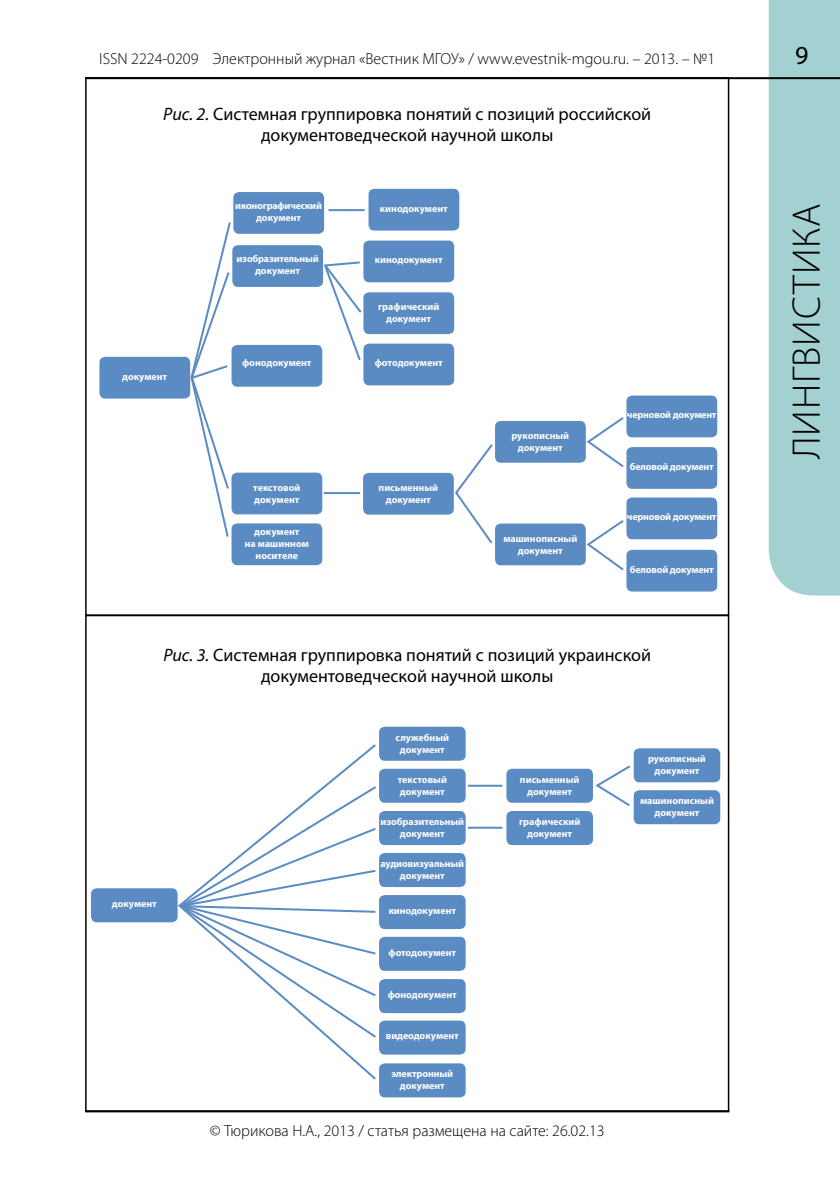
<style>
.page{position:relative;width:840px;height:1191px;background:#fff}
.page>*{position:absolute;margin:0;border:0;box-sizing:border-box;transform-origin:0 0}
.t1{font:300 40px "Myriad Pro";color:#000}
.t2{font:18px/21.6px "Myriad Pro";color:#000;text-align:center}
.t3{font:300 16px "Myriad Pro";color:#000}
.t4{font:700 10px/12px "Myriad Pro";letter-spacing:-.005em;color:#fff;text-align:center}
.s1{font-style:italic}
</style>
<div class="page">
<div style="left:768px;top:0;width:71px;height:595px;background:#a3d1d1"></div>
<hr style="left:85px;top:77px;width:754px;height:2px;background:#000">
<div style="left:85px;top:615px;width:644px;height:497px;border:2px solid #000"></div>
<div style="left:233px;top:192px;width:91px;height:42px;background:#5a8bc3;border-radius:6px"></div>
<div style="left:232px;top:245px;width:91px;height:42px;background:#5a8bc3;border-radius:6px"></div>
<div style="left:231px;top:345px;width:91px;height:42px;background:#5a8bc3;border-radius:6px"></div>
<div style="left:363px;top:344px;width:91px;height:41px;background:#5a8bc3;border-radius:6px"></div>
<div style="left:363px;top:292px;width:91px;height:42px;background:#5a8bc3;border-radius:6px"></div>
<div style="left:363px;top:240px;width:91px;height:42px;background:#5a8bc3;border-radius:6px"></div>
<div style="left:368px;top:189px;width:91px;height:41px;background:#5a8bc3;border-radius:6px"></div>
<div style="left:99px;top:357px;width:91px;height:41px;background:#5a8bc3;border-radius:6px"></div>
<div style="left:231px;top:472px;width:91px;height:42px;background:#5a8bc3;border-radius:6px"></div>
<div style="left:231px;top:523px;width:91px;height:42px;background:#5a8bc3;border-radius:6px"></div>
<div style="left:363px;top:473px;width:90px;height:41px;background:#5a8bc3;border-radius:6px"></div>
<div style="left:494px;top:421px;width:91px;height:42px;background:#5a8bc3;border-radius:6px"></div>
<div style="left:494px;top:523px;width:91px;height:42px;background:#5a8bc3;border-radius:6px"></div>
<div style="left:626px;top:395px;width:90px;height:42px;background:#5a8bc3;border-radius:6px"></div>
<div style="left:626px;top:447px;width:90px;height:42px;background:#5a8bc3;border-radius:6px"></div>
<div style="left:626px;top:497px;width:90px;height:42px;background:#5a8bc3;border-radius:6px"></div>
<div style="left:626px;top:550px;width:90px;height:41px;background:#5a8bc3;border-radius:6px"></div>
<svg style="left:453px;top:444px;width:40px;height:100px"></svg>
<svg style="left:584px;top:417px;width:40px;height:51px"></svg>
<svg style="left:584px;top:520px;width:40px;height:51px"></svg>
<svg style="left:189px;top:222px;width:43px;height:317px"></svg>
<svg style="left:322px;top:260px;width:40px;height:102px"></svg>
<hr style="left:323px;top:492px;width:37px;height:2px;background:#5a8bc3">
<hr style="left:328px;top:209px;width:36px;height:2px;background:#5a8bc3">
<div style="left:379px;top:726px;width:86px;height:34px;background:#5a8bc3;border-radius:6px"></div>
<div style="left:379px;top:768px;width:86px;height:34px;background:#5a8bc3;border-radius:6px"></div>
<div style="left:379px;top:811px;width:86px;height:34px;background:#5a8bc3;border-radius:6px"></div>
<div style="left:379px;top:853px;width:86px;height:34px;background:#5a8bc3;border-radius:6px"></div>
<div style="left:379px;top:895px;width:86px;height:34px;background:#5a8bc3;border-radius:6px"></div>
<div style="left:379px;top:936px;width:86px;height:34px;background:#5a8bc3;border-radius:6px"></div>
<div style="left:379px;top:979px;width:86px;height:34px;background:#5a8bc3;border-radius:6px"></div>
<div style="left:379px;top:1020px;width:86px;height:34px;background:#5a8bc3;border-radius:6px"></div>
<div style="left:379px;top:1063px;width:86px;height:34px;background:#5a8bc3;border-radius:6px"></div>
<div style="left:506px;top:768px;width:86px;height:34px;background:#5a8bc3;border-radius:6px"></div>
<div style="left:506px;top:811px;width:86px;height:34px;background:#5a8bc3;border-radius:6px"></div>
<div style="left:633px;top:748px;width:86px;height:34px;background:#5a8bc3;border-radius:6px"></div>
<div style="left:633px;top:790px;width:86px;height:34px;background:#5a8bc3;border-radius:6px"></div>
<div style="left:91px;top:888px;width:86px;height:34px;background:#5a8bc3;border-radius:6px"></div>
<svg style="left:326px;top:744px;width:50px;height:336px"></svg>
<svg style="left:275px;top:784px;width:101px;height:255px"></svg>
<svg style="left:172px;top:826px;width:204px;height:172px"></svg>
<hr style="left:467px;top:784px;width:35px;height:2px;background:#5a8bc3">
<hr style="left:467px;top:826px;width:35px;height:2px;background:#5a8bc3">
<svg style="left:595px;top:765px;width:35px;height:41px"></svg>
<svg style="left:795px;top:47px;width:12px;height:18px"></svg>
<h3 class="t3" style="left:99px;top:49px;width:617px">ISSN 2224-0209 Электронный журнал «Вестник МГОУ» / www.evestnik-mgou.ru. – 2013. – №1</h3>
<h2 class="t2" style="left:163px;top:103px;width:489px"><span class="s1">Рис. 2.</span> Системная группировка понятий с позиций российской документоведческой научной школы</h2>
<p class="t4" style="left:235px;top:199px;width:88px">иконографический документ</p>
<p class="t4" style="left:236px;top:252px;width:84px">изобразительный документ</p>
<p class="t4" style="left:380px;top:202px;width:69px">кинодокумент</p>
<p class="t4" style="left:374px;top:253px;width:69px">кинодокумент</p>
<p class="t4" style="left:378px;top:301px;width:63px">графический документ</p>
<p class="t4" style="left:122px;top:370px;width:47px">документ</p>
<p class="t4" style="left:242px;top:356px;width:71px">фонодокумент</p>
<p class="t4" style="left:374px;top:356px;width:69px">фотодокумент</p>
<p class="t4" style="left:253px;top:481px;width:49px;text-align:left">текстовой документ</p>
<p class="t4" style="left:244px;top:526px;width:66px">документ<br>на машинном носителе</p>
<p class="t4" style="left:378px;top:481px;width:61px">письменный документ</p>
<p class="t4" style="left:511px;top:429px;width:59px">рукописный документ</p>
<p class="t4" style="left:503px;top:532px;width:75px">машинописный документ</p>
<p class="t4" style="left:626px;top:408px;width:91px">черновой документ</p>
<p class="t4" style="left:629px;top:460px;width:85px">беловой документ</p>
<p class="t4" style="left:626px;top:510px;width:91px">черновой документ</p>
<p class="t4" style="left:629px;top:563px;width:85px">беловой документ</p>
<h2 class="t2" style="left:163px;top:643px;width:489px"><span class="s1">Рис. 3.</span> Системная группировка понятий с позиций украинской документоведческой научной школы</h2>
<p class="t4" style="left:112px;top:897px;width:47px">документ</p>
<p class="t4" style="left:395px;top:731px;width:55px">служебный документ</p>
<p class="t4" style="left:397px;top:773px;width:51px;text-align:left">текстовый документ</p>
<p class="t4" style="left:380px;top:815px;width:85px">изобразительный документ</p>
<p class="t4" style="left:380px;top:857px;width:85px">аудиовизуальный документ</p>
<p class="t4" style="left:388px;top:904px;width:69px">кинодокумент</p>
<p class="t4" style="left:388px;top:946px;width:69px">фотодокумент</p>
<p class="t4" style="left:387px;top:988px;width:70px">фонодокумент</p>
<p class="t4" style="left:386px;top:1029px;width:74px">видеодокумент</p>
<p class="t4" style="left:391px;top:1067px;width:63px">электронный документ</p>
<p class="t4" style="left:519px;top:773px;width:61px">письменный документ</p>
<p class="t4" style="left:519px;top:815px;width:63px">графический документ</p>
<h3 class="t3" style="left:210px;top:1121px;width:396px">© Тюрикова Н.А., 2013 / статья размещена на сайте: 26.02.13</h3>
<p class="t4" style="left:647px;top:752px;width:59px">рукописный документ</p>
<p class="t4" style="left:639px;top:794px;width:75px">машинописный документ</p>
<h1 class="t1" style="left:782px;top:459px;width:252px;rotate:-90deg">лингвистика</h1>
</div>
